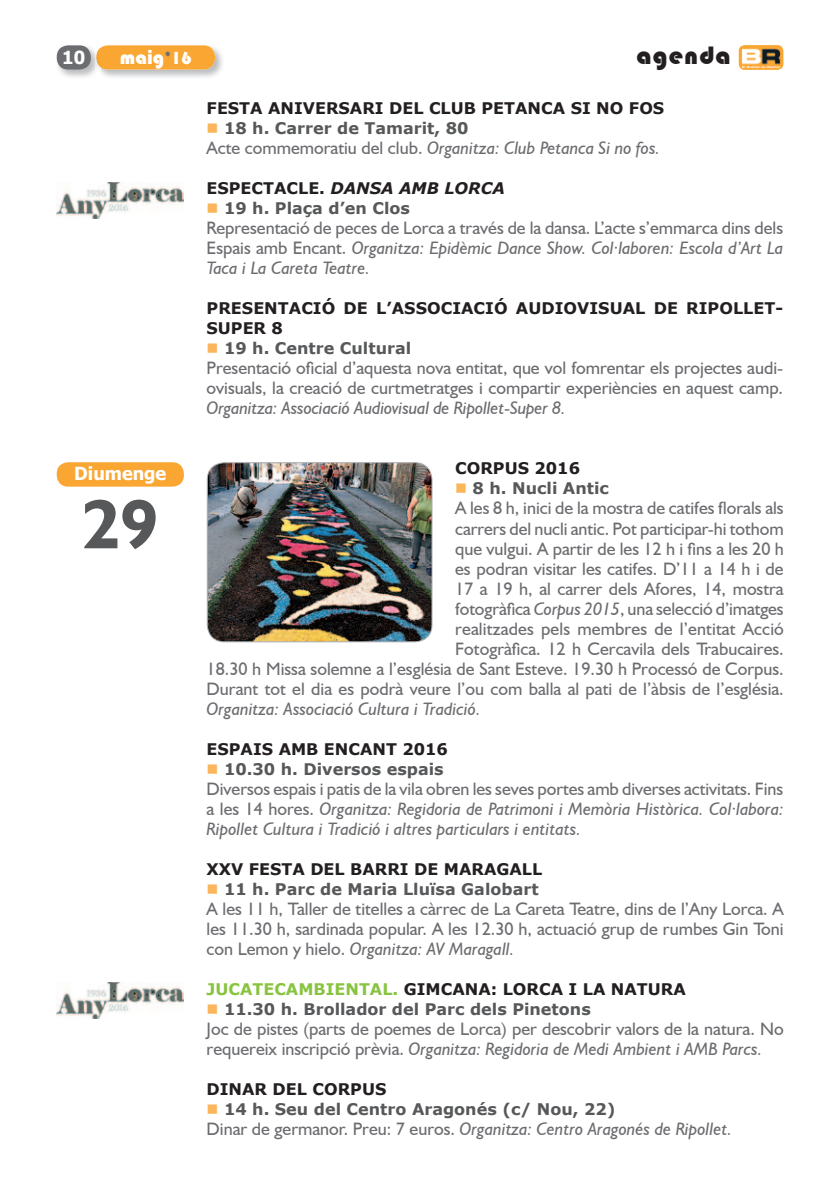
<style>
.page{position:relative;width:840px;height:1191px;background:#fff}
.page>*{position:absolute;margin:0;border:0;box-sizing:border-box;transform-origin:0 0}
.t1{font:700 70px "Humanist 521 BT";color:#57585a}
.t2{font:26px "Bauhaus 93";letter-spacing:.04em;color:#231f20}
.t3{font:20px "Bauhaus 93";color:#fff}
.t4{font:18px/20px "Humanist 521 BT";color:#6c6d70;text-align:justify}
.t5{font:italic 18px/20px "Humanist 521 BT";color:#6c6d70;text-align:justify}
.t6{font:700 18px "Tahoma";color:#fff}
.t7{font:700 16px/20px "Verdana";color:#231f20}
.t8{font:700 16px "Verdana";color:#57585a}
.t9{font:italic 700 16px "Verdana";color:#231f20}
.s1{font-size:18px;color:#6c6d70}
.s2{font-size:18px}
.s3{color:#fbb65b}
.s4{font-style:normal}
.s5{font-style:italic}
.s6{color:#88c43f}
</style>
<div class="page">
<img style="left:738px;top:45px;width:44px;height:25px">
<img style="left:101px;top:45px;width:121px;height:32px">
<div style="left:96px;top:45px;width:119px;height:25px;background:#faa632;border-radius:11px"></div>
<img style="left:56px;top:45px;width:39px;height:32px">
<img style="left:95px;top:47px;width:6px;height:22px">
<img style="left:96px;top:48px;width:5px;height:19px">
<div style="left:57px;top:45px;width:34px;height:25px;background:#6c6d70;border-radius:11px"></div>
<div style="left:57px;top:462px;width:127px;height:24px;background:#faa632;border-radius:11px"></div>
<img style="left:57px;top:182px;width:127px;height:36px">
<img style="left:207px;top:462px;width:225px;height:180px">
<img style="left:57px;top:982px;width:127px;height:36px">
<p class="t6" style="left:62px;top:45px;width:24px">10</p>
<p class="t3" style="left:120px;top:46px;width:73px">maig<span class="s1">’</span><span class="s2">16</span></p>
<h2 class="t2" style="left:636px;top:40px;width:96px">agenda</h2>
<p class="t6" style="left:74px;top:461px;width:93px">Diumenge</p>
<h1 class="t1" style="left:82px;top:481px;width:78px">29</h1>
<p class="t7" style="left:206px;top:98px;width:459px">FESTA ANIVERSARI DEL CLUB PETANCA SI NO FOS</p>
<p class="t8" style="left:206px;top:117px;width:263px"><span class="s3">■</span> 18 h. Carrer de Tamarit, 80</p>
<p class="t5" style="left:206px;top:138px;width:455px"><span class="s4">Acte commemoratiu del club.</span> Organitza: Club Petanca Si no fos.</p>
<p class="t9" style="left:206px;top:177px;width:299px"><span class="s4">ESPECTACLE.</span> DANSA AMB LORCA</p>
<p class="t8" style="left:206px;top:197px;width:205px"><span class="s3">■</span> 19 h. Plaça d’en Clos</p>
<p class="t4" style="left:206px;top:218px;width:577px">Representació de peces de Lorca a través de la dansa. L’acte s’emmarca dins dels Espais amb Encant. <span class="s5">Organitza: Epidèmic Dance Show. Col·laboren: Escola d’Art La Taca i La Careta Teatre.</span></p>
<p class="t7" style="left:206px;top:298px;width:577px">PRESENTACIÓ DE L’ASSOCIACIÓ AUDIOVISUAL DE RIPOLLET-<br>SUPER 8</p>
<p class="t8" style="left:206px;top:337px;width:206px"><span class="s3">■</span> 19 h. Centre Cultural</p>
<p class="t4" style="left:206px;top:358px;width:578px">Presentació oficial d’aquesta nova entitat, que vol fomrentar els projectes audi&shy;ovisuals, la creació de curtmetratges i compartir experiències en aquest camp.</p>
<p class="t5" style="left:206px;top:398px;width:360px">Organitza: Associació Audiovisual de Ripollet-Super 8.</p>
<p class="t7" style="left:455px;top:458px;width:126px">CORPUS 2016</p>
<p class="t8" style="left:455px;top:477px;width:155px"><span class="s3">■</span> 8 h. Nucli Antic</p>
<p class="t4" style="left:206px;top:498px;width:578px;text-align:right">A les 8 h, inici de la mostra de catifes florals als<br>carrers del nucli antic. Pot participar-hi tothom<br>que vulgui. A partir de les 12 h i fins a les 20 h<br>es podran visitar les catifes. D’11 a 14 h i de<br>17 a 19 h, al carrer dels Afores, 14, mostra<br>fotogràfica <span class="s5">Corpus 2015</span>, una selecció d’imatges<br>realitzades pels membres de l’entitat Acció<br>Fotogràfica. 12 h Cercavila dels Trabucaires.<br>18.30 h Missa solemne a l’església de Sant Esteve. 19.30 h Processó de Corpus.<br>Durant tot el dia es podrà veure l’ou com balla al pati de l’àbsis de l’església.</p>
<p class="t5" style="left:206px;top:698px;width:275px">Organitza: Associació Cultura i Tradició.</p>
<p class="t7" style="left:206px;top:738px;width:243px">ESPAIS AMB ENCANT 2016</p>
<p class="t8" style="left:206px;top:757px;width:238px"><span class="s3">■</span> 10.30 h. Diversos espais</p>
<p class="t5" style="left:206px;top:778px;width:578px"><span class="s4">Diversos espais i patis de la vila obren les seves portes amb diverses activitats. Fins a les 14 hores.</span> Organitza: Regidoria de Patrimoni i Memòria Històrica. Col·labora:<br>Ripollet Cultura i Tradició i altres particulars i entitats.</p>
<p class="t7" style="left:206px;top:858px;width:337px">XXV FESTA DEL BARRI DE MARAGALL</p>
<p class="t8" style="left:206px;top:877px;width:333px"><span class="s3">■</span> 11 h. Parc de Maria Lluïsa Galobart</p>
<p class="t4" style="left:206px;top:898px;width:578px">A les 11 h, Taller de titelles a càrrec de La Careta Teatre, dins de l’Any Lorca. A les 11.30 h, sardinada popular. A les 12.30 h, actuació grup de rumbes Gin Toni con Lemon y hielo. <span class="s5">Organitza: AV Maragall.</span></p>
<p class="t7" style="left:206px;top:978px;width:480px"><span class="s6">JUCATECAMBIENTAL.</span> GIMCANA: LORCA I LA NATURA</p>
<p class="t8" style="left:206px;top:997px;width:385px"><span class="s3">■</span> 11.30 h. Brollador del Parc dels Pinetons</p>
<p class="t4" style="left:206px;top:1018px;width:578px">Joc de pistes (parts de poemes de Lorca) per descobrir valors de la natura. No requereix inscripció prèvia. <span class="s5">Organitza: Regidoria de Medi Ambient i AMB Parcs.</span></p>
<p class="t7" style="left:206px;top:1078px;width:181px">DINAR DEL CORPUS</p>
<p class="t8" style="left:206px;top:1097px;width:410px"><span class="s3">■</span> 14 h. Seu del Centro Aragonés (c/ Nou, 22)</p>
<p class="t5" style="left:206px;top:1118px;width:526px"><span class="s4">Dinar de germanor. Preu: 7 euros.</span> Organitza: Centro Aragonés de Ripollet.</p>
</div>
